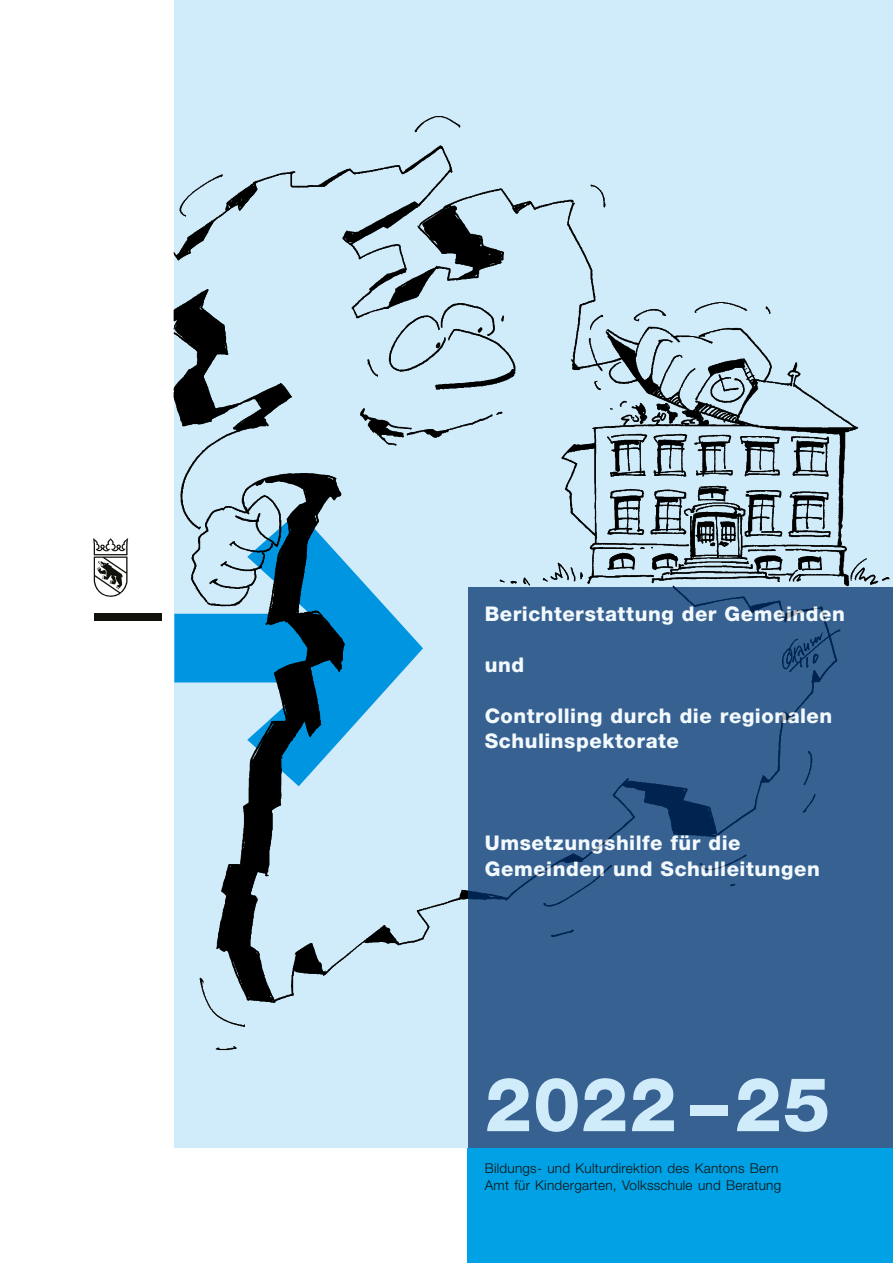
<style>
.page{position:relative;width:893px;height:1263px;background:#fff}
.page>*{position:absolute;margin:0;border:0;box-sizing:border-box;transform-origin:0 0}
.t1{font:800 75px "Helvetica Neue";letter-spacing:.015em;color:#d0ecfb}
.t2{font:800 20.25px/25.5px "Helvetica Neue";letter-spacing:.025em;color:#fff}
.t3{font:300 13.5px/17px "Helvetica Neue";letter-spacing:.02em;color:#12120d}
</style>
<div class="page">
<div style="left:174px;top:0;width:719px;height:1148px;background:#d0ecfb"></div>
<img style="left:173px;top:116px;width:717px;height:935px">
<svg style="left:174px;top:511px;width:249px;height:275px"></svg>
<svg style="left:93px;top:538px;width:35px;height:59px"></svg>
<div style="left:94px;top:613px;width:67px;height:8px;background:#12120d"></div>
<div style="left:468px;top:587px;width:425px;height:561px;background:#366191"></div>
<div style="left:468px;top:1148px;width:425px;height:115px;background:#00a1e5"></div>
<p class="t2" style="left:485px;top:601px;width:362px">Berichterstattung der Gemeinden</p>
<p class="t2" style="left:485px;top:652px;width:41px">und</p>
<p class="t2" style="left:485px;top:703px;width:349px">Controlling durch die regionalen<br>Schulinspektorate</p>
<p class="t2" style="left:485px;top:830px;width:336px">Umsetzungshilfe für die<br>Gemeinden und Schulleitungen</p>
<h1 class="t1" style="left:485px;top:1060px;width:347px">2022 – 25</h1>
<p class="t3" style="left:485px;top:1159px;width:298px">Bildungs- und Kulturdirektion des Kantons Bern<br>Amt für Kindergarten, Volksschule und Beratung</p>
</div>
